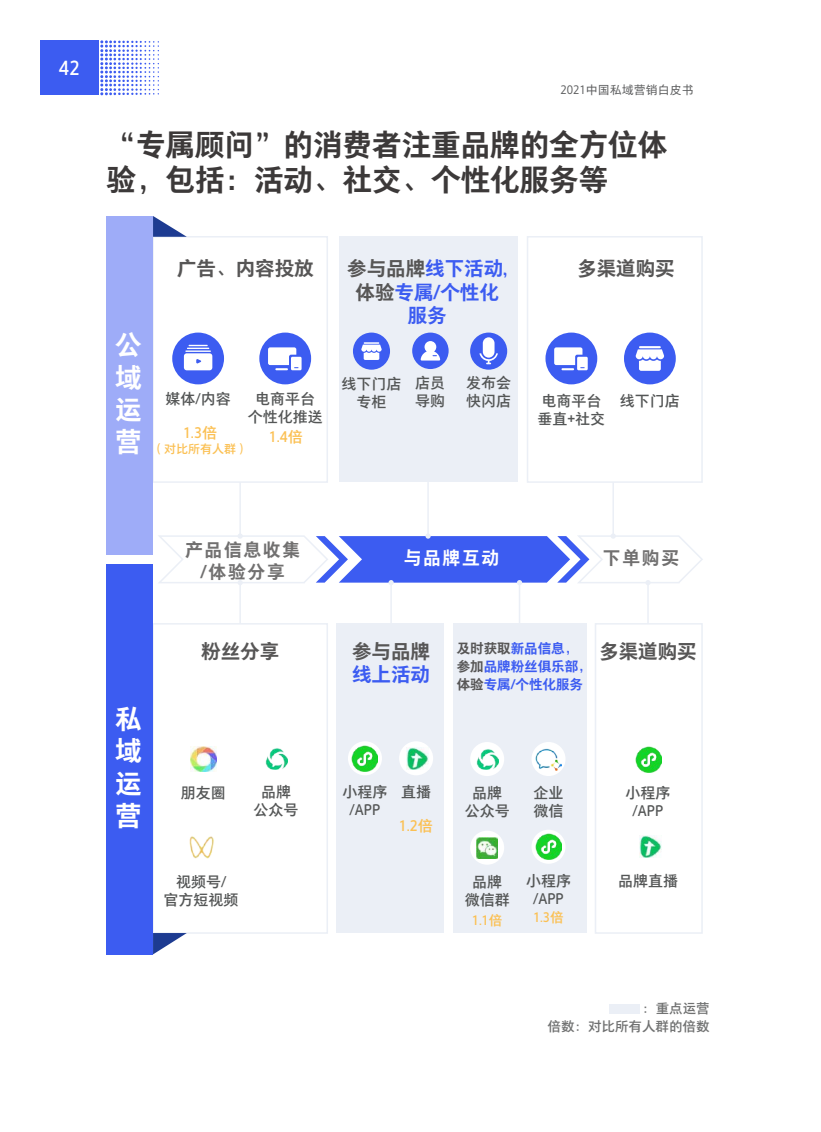
<style>
.page{position:relative;width:821px;height:1132px;background:#fff}
.page>*{position:absolute;margin:0;border:0;box-sizing:border-box;transform-origin:0 0}
.t1{font:30px/34.5px "font 000000002616 b 278";color:#3c3939}
.t2{font:27px/32.4px "font 000000002616 b 278";color:#fff;text-align:justify}
.t3{font:19.95px "FZYOUHS 510 M GB1 0";color:#fff}
.t4{font:19.5px "font 000000002616 b 278";color:#575656}
.t5{font:19.5px/23.4px "font 000000002616 b 278";color:#3c5cf1;text-align:center}
.t6{font:18px/21.6px "font 000000002616 b 278";letter-spacing:.1em;color:#717070;text-align:center}
.t7{font:18px "font 000000002616 b 278";letter-spacing:.1em;color:#fff}
.t8{font:15px/18px "font 000000002616 b 278";color:#545656;text-align:center}
.t9{font:15px "font 000000002616 b 278";color:#fbc053}
.t10{font:13.5px/18px "font 000000002616 b 278";color:#3c5cf1}
.t11{font:13.5px "font 000000002616 b 278";color:#707171}
.t12{font:13.5px "font 000000002616 b 278";color:#fbc053}
.t13{font:12px "font 000000002616 b 278";color:#5c5d5e}
.t14{font:12px "font 000000002616 b 278";color:#fbc053}
.s1{color:#575656}
</style>
<div class="page">
<div style="left:40px;top:40px;width:58px;height:55px;background:#3c5cf1"></div>
<svg style="left:100px;top:40px;width:59px;height:55px"></svg>
<div style="left:609px;top:1004px;width:31px;height:9px;background:#ebeff6"></div>
<div style="left:152px;top:623px;width:176px;height:310px;border:2px solid #ebeff6"></div>
<div style="left:152px;top:236px;width:176px;height:246px;border:2px solid #ebeff6"></div>
<svg style="left:153px;top:216px;width:34px;height:21px"></svg>
<div style="left:594px;top:623px;width:108px;height:310px;border:2px solid #ebeff6"></div>
<div style="left:336px;top:623px;width:107px;height:309px;background:#ebeff6"></div>
<div style="left:453px;top:623px;width:133px;height:309px;background:#ebeff6"></div>
<div style="left:106px;top:564px;width:47px;height:390px;background:#3c5cf1"></div>
<div style="left:106px;top:216px;width:47px;height:338px;background:#9eacf8"></div>
<svg style="left:153px;top:932px;width:34px;height:22px"></svg>
<div style="left:527px;top:236px;width:175px;height:246px;border:2px solid #ebeff6"></div>
<div style="left:339px;top:237px;width:178px;height:245px;background:#ebeff6"></div>
<img style="left:189px;top:836px;width:25px;height:22px">
<div style="left:399px;top:741px;width:34px;height:34px;background:#fff;border-radius:50%"></div>
<img style="left:406px;top:747px;width:23px;height:22px">
<svg style="left:631px;top:741px;width:34px;height:34px"></svg>
<img style="left:635px;top:745px;width:26px;height:26px">
<div style="left:348px;top:741px;width:34px;height:34px;background:#fff;border-radius:50%"></div>
<img style="left:352px;top:745px;width:26px;height:26px">
<img style="left:639px;top:835px;width:22px;height:22px">
<img style="left:190px;top:746px;width:26px;height:25px">
<img style="left:265px;top:748px;width:22px;height:21px">
<svg style="left:470px;top:830px;width:34px;height:34px"></svg>
<img style="left:476px;top:836px;width:21px;height:21px">
<svg style="left:531px;top:829px;width:34px;height:34px"></svg>
<img style="left:535px;top:833px;width:26px;height:26px">
<div style="left:172px;top:332px;width:52px;height:52px;background:#3c5cf1;border-radius:50%"></div>
<svg style="left:184px;top:345px;width:28px;height:25px"></svg>
<div style="left:259px;top:332px;width:52px;height:52px;background:#3c5cf1;border-radius:50%"></div>
<svg style="left:268px;top:347px;width:33px;height:23px"></svg>
<div style="left:412px;top:332px;width:36px;height:37px;background:#3c5cf1;border-radius:50%"></div>
<svg style="left:420px;top:341px;width:20px;height:19px"></svg>
<div style="left:470px;top:332px;width:37px;height:37px;background:#3c5cf1;border-radius:50%"></div>
<div style="left:483px;top:337px;width:11px;height:20px;background:#fff;border-radius:6px"></div>
<svg style="left:479px;top:353px;width:19px;height:11px"></svg>
<div style="left:545px;top:332px;width:52px;height:52px;background:#3c5cf1;border-radius:50%"></div>
<svg style="left:554px;top:347px;width:33px;height:23px"></svg>
<div style="left:624px;top:332px;width:51px;height:52px;background:#3c5cf1;border-radius:50%"></div>
<svg style="left:635px;top:346px;width:29px;height:25px"></svg>
<hr style="left:239px;top:482px;width:2px;height:54px;background:#ebeff6">
<hr style="left:612px;top:482px;width:2px;height:54px;background:#ebeff6">
<hr style="left:427px;top:482px;width:2px;height:54px;background:#ebeff6">
<hr style="left:239px;top:582px;width:2px;height:41px;background:#ebeff6">
<hr style="left:390px;top:582px;width:2px;height:41px;background:#ebeff6">
<hr style="left:519px;top:582px;width:1px;height:41px;background:#ebeff6">
<hr style="left:647px;top:582px;width:1px;height:41px;background:#ebeff6">
<svg style="left:158px;top:534px;width:545px;height:51px"></svg>
<div style="left:353px;top:332px;width:37px;height:37px;background:#3c5cf1;border-radius:50%"></div>
<svg style="left:361px;top:342px;width:20px;height:18px"></svg>
<div style="left:531px;top:741px;width:34px;height:34px;background:#fff;border-radius:50%"></div>
<img style="left:536px;top:748px;width:25px;height:21px">
<div style="left:470px;top:741px;width:34px;height:34px;background:#fff;border-radius:50%"></div>
<img style="left:476px;top:749px;width:22px;height:20px">
<h3 class="t3" style="left:59px;top:57px;width:22px">42</h3>
<p class="t13" style="left:560px;top:83px;width:135px">2021中国私域营销白皮书</p>
<h1 class="t1" style="left:106px;top:128px;width:562px">“专属顾问”的消费者注重品牌的全方位体验，包括：活动、社交、个性化服务等</h1>
<h2 class="t2" style="left:115px;top:329px;width:28px">公域运营</h2>
<h3 class="t4" style="left:177px;top:258px;width:138px">广告、内容投放</h3>
<h3 class="t5" style="left:347px;top:257px;width:162px"><span class="s1">参与品牌</span>线下活动,<span class="s1">体验</span>专属/个性化服务</h3>
<h3 class="t4" style="left:577px;top:258px;width:99px">多渠道购买</h3>
<p class="t8" style="left:165px;top:390px;width:67px">媒体/内容</p>
<p class="t8" style="left:248px;top:390px;width:76px">电商平台个性化推送</p>
<p class="t9" style="left:183px;top:425px;width:35px">1.3倍</p>
<p class="t14" style="left:152px;top:442px;width:97px">（对比所有人群）</p>
<p class="t9" style="left:269px;top:428px;width:35px">1.4倍</p>
<p class="t8" style="left:341px;top:375px;width:61px">线下门店专柜</p>
<p class="t8" style="left:415px;top:374px;width:31px;text-align:left">店员导购</p>
<p class="t8" style="left:466px;top:374px;width:46px;text-align:left">发布会快闪店</p>
<p class="t8" style="left:537px;top:391px;width:69px;text-align:left">电商平台垂直+社交</p>
<p class="t8" style="left:620px;top:391px;width:61px">线下门店</p>
<p class="t6" style="left:185px;top:539px;width:117px">产品信息收集/体验分享</p>
<p class="t7" style="left:404px;top:547px;width:97px">与品牌互动</p>
<p class="t6" style="left:603px;top:547px;width:78px">下单购买</p>
<h2 class="t2" style="left:115px;top:702px;width:28px">私域运营</h2>
<h3 class="t4" style="left:201px;top:640px;width:79px">粉丝分享</h3>
<p class="t8" style="left:181px;top:783px;width:46px">朋友圈</p>
<p class="t8" style="left:253px;top:783px;width:46px">品牌公众号</p>
<p class="t8" style="left:164px;top:872px;width:76px">视频号/<br>官方短视频</p>
<p class="t10" style="left:457px;top:639px;width:136px"><span class="s1">及时获取</span>新品信息，<span class="s1">参加</span>品牌粉丝俱乐部，<span class="s1">体验</span>专属/个性化服务</p>
<h3 class="t4" style="left:352px;top:640px;width:80px">参与品牌</h3>
<h3 class="t4" style="left:599px;top:640px;width:99px">多渠道购买</h3>
<h3 class="t5" style="left:352px;top:663px;width:80px">线上活动</h3>
<p class="t8" style="left:342px;top:783px;width:46px">小程序/APP</p>
<p class="t8" style="left:401px;top:783px;width:31px">直播</p>
<p class="t8" style="left:625px;top:783px;width:46px">小程序/APP</p>
<p class="t8" style="left:533px;top:783px;width:31px;text-align:left">企业微信</p>
<p class="t8" style="left:464px;top:783px;width:46px">品牌公众号</p>
<p class="t9" style="left:399px;top:817px;width:35px">1.2倍</p>
<p class="t8" style="left:464px;top:872px;width:46px">品牌微信群</p>
<p class="t8" style="left:526px;top:871px;width:46px">小程序/APP</p>
<p class="t12" style="left:472px;top:912px;width:31px">1.1倍</p>
<p class="t12" style="left:533px;top:909px;width:32px">1.3倍</p>
<p class="t8" style="left:618px;top:871px;width:61px">品牌直播</p>
<p class="t11" style="left:642px;top:1000px;width:69px">：重点运营</p>
<p class="t11" style="left:547px;top:1018px;width:163px">倍数：对比所有人群的倍数</p>
</div>
